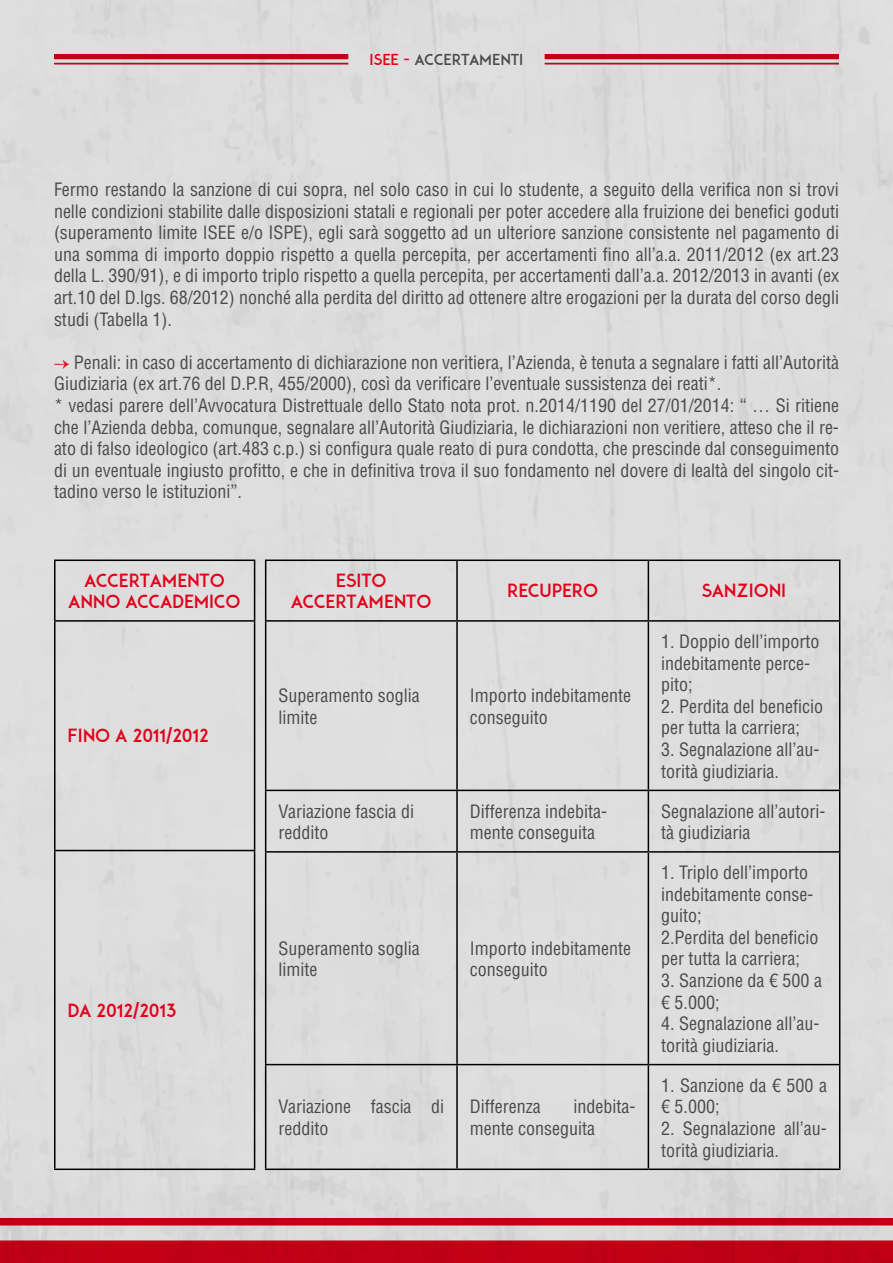
<style>
.page{position:relative;width:893px;height:1263px;background:#fff}
.page>*{position:absolute;margin:0;border:0;box-sizing:border-box;transform-origin:0 0}
.t1{font:condensed 18px/21.6px "Helvetica LT";color:#4b4b4d}
.t2{font:18px/21.6px "ADAM";color:#e2001a;text-align:center}
.t3{font:15px "ADAM";color:#4b4b4d}
.s1{color:#e2001a}
.s2{font-family:"Minion Pro";font-stretch:normal;color:#e2001a}
</style>
<div class="page">
<div style="left:0;top:0;width:893px;height:1240px;background:#ddd"></div>
<div style="left:0;top:1240px;width:893px;height:23px;background:#c00016"></div>
<div style="left:0;top:1218px;width:893px;height:7px;background:#bf0016"></div>
<div style="left:545px;top:54px;width:294px;height:5px;background:#c30016"></div>
<hr style="left:545px;top:63px;width:294px;height:2px;background:#e2001a">
<div style="left:54px;top:54px;width:294px;height:5px;background:#c40016"></div>
<hr style="left:54px;top:63px;width:294px;height:2px;background:#e2001a">
<hr style="left:54px;top:559px;width:201px;height:2px;background:#000">
<hr style="left:54px;top:561px;width:2px;height:59px;background:#000">
<hr style="left:254px;top:561px;width:1px;height:59px;background:#000">
<hr style="left:54px;top:620px;width:201px;height:2px;background:#000">
<hr style="left:54px;top:622px;width:2px;height:228px;background:#000">
<hr style="left:254px;top:622px;width:1px;height:228px;background:#000">
<hr style="left:54px;top:850px;width:201px;height:1px;background:#000">
<hr style="left:54px;top:851px;width:2px;height:317px;background:#000">
<hr style="left:254px;top:851px;width:1px;height:317px;background:#000">
<hr style="left:54px;top:1168px;width:201px;height:2px;background:#000">
<hr style="left:265px;top:559px;width:192px;height:2px;background:#000">
<hr style="left:265px;top:561px;width:1px;height:59px;background:#000">
<hr style="left:457px;top:559px;width:191px;height:2px;background:#000">
<hr style="left:456px;top:561px;width:2px;height:59px;background:#000">
<hr style="left:648px;top:559px;width:192px;height:2px;background:#000">
<hr style="left:648px;top:561px;width:1px;height:59px;background:#000">
<hr style="left:839px;top:561px;width:1px;height:59px;background:#000">
<hr style="left:265px;top:620px;width:192px;height:2px;background:#000">
<hr style="left:265px;top:622px;width:1px;height:168px;background:#000">
<hr style="left:457px;top:620px;width:191px;height:2px;background:#000">
<hr style="left:456px;top:622px;width:2px;height:168px;background:#000">
<hr style="left:648px;top:620px;width:192px;height:2px;background:#000">
<hr style="left:648px;top:622px;width:1px;height:168px;background:#000">
<hr style="left:839px;top:622px;width:1px;height:168px;background:#000">
<hr style="left:265px;top:790px;width:192px;height:1px;background:#000">
<hr style="left:265px;top:791px;width:1px;height:60px;background:#000">
<hr style="left:457px;top:790px;width:191px;height:1px;background:#000">
<hr style="left:456px;top:791px;width:2px;height:60px;background:#000">
<hr style="left:648px;top:790px;width:192px;height:1px;background:#000">
<hr style="left:648px;top:791px;width:1px;height:60px;background:#000">
<hr style="left:839px;top:791px;width:1px;height:60px;background:#000">
<hr style="left:265px;top:851px;width:192px;height:2px;background:#000">
<hr style="left:265px;top:853px;width:1px;height:211px;background:#000">
<hr style="left:457px;top:851px;width:191px;height:2px;background:#000">
<hr style="left:456px;top:853px;width:2px;height:211px;background:#000">
<hr style="left:648px;top:851px;width:192px;height:2px;background:#000">
<hr style="left:648px;top:853px;width:1px;height:211px;background:#000">
<hr style="left:839px;top:853px;width:1px;height:211px;background:#000">
<hr style="left:265px;top:1064px;width:192px;height:1px;background:#000">
<hr style="left:265px;top:1065px;width:1px;height:103px;background:#000">
<hr style="left:457px;top:1064px;width:191px;height:1px;background:#000">
<hr style="left:456px;top:1065px;width:2px;height:103px;background:#000">
<hr style="left:648px;top:1064px;width:192px;height:1px;background:#000">
<hr style="left:648px;top:1065px;width:1px;height:103px;background:#000">
<hr style="left:839px;top:1065px;width:1px;height:103px;background:#000">
<hr style="left:265px;top:1168px;width:192px;height:2px;background:#000">
<hr style="left:457px;top:1168px;width:191px;height:2px;background:#000">
<hr style="left:648px;top:1168px;width:192px;height:2px;background:#000">
<p class="t3" style="left:370px;top:51px;width:155px"><span class="s1">ISEE -</span> ACCERTAMENTI</p>
<p class="t1" style="left:54px;top:178px;width:787px;text-align:justify">Fermo restando la sanzione di cui sopra, nel solo caso in cui lo studente, a seguito della verifica non si trovi nelle condizioni stabilite dalle disposizioni statali e regionali per poter accedere alla fruizione dei benefici goduti (superamento limite ISEE e/o ISPE), egli sarà soggetto ad un ulteriore sanzione consistente nel pagamento di una somma di importo doppio rispetto a quella percepita, per accertamenti fino all’a.a. 2011/2012 (ex art.23 della L. 390/91), e di importo triplo rispetto a quella percepita, per accertamenti dall’a.a. 2012/2013 in avanti (ex art.10 del D.lgs. 68/2012) nonché alla perdita del diritto ad ottenere altre erogazioni per la durata del corso degli studi (Tabella 1).</p>
<p class="t1" style="left:54px;top:351px;width:786px"><span class="s2">→</span> Penali: in caso di accertamento di dichiarazione non veritiera, l’Azienda, è tenuta a segnalare i fatti all’Autorità Giudiziaria (ex art.76 del D.P.R, 455/2000), così da verificare l’eventuale sussistenza dei reati*.<br>* vedasi parere dell’Avvocatura Distrettuale dello Stato nota prot. n.2014/1190 del 27/01/2014: “ … Si ritiene che l’Azienda debba, comunque, segnalare all’Autorità Giudiziaria, le dichiarazioni non veritiere, atteso che il re&shy;ato di falso ideologico (art.483 c.p.) si configura quale reato di pura condotta, che prescinde dal conseguimento di un eventuale ingiusto profitto, e che in definitiva trova il suo fondamento nel dovere di lealtà del singolo cit&shy;tadino verso le istituzioni”.</p>
<p class="t2" style="left:69px;top:569px;width:174px">ACCERTAMENTO<br>ANNO ACCADEMICO</p>
<p class="t2" style="left:68px;top:725px;width:143px">FINO A 2011/2012</p>
<p class="t2" style="left:68px;top:999px;width:111px">DA 2012/2013</p>
<p class="t2" style="left:291px;top:569px;width:142px">ESITO<br>ACCERTAMENTO</p>
<p class="t2" style="left:507px;top:580px;width:93px">RECUPERO</p>
<p class="t2" style="left:702px;top:580px;width:86px">SANZIONI</p>
<p class="t1" style="left:278px;top:684px;width:143px">Superamento soglia limite</p>
<p class="t1" style="left:470px;top:684px;width:163px">Importo indebitamente conseguito</p>
<p class="t1" style="left:661px;top:630px;width:160px">1. Doppio dell’importo indebitamente perce&shy;pito;</p>
<p class="t1" style="left:661px;top:695px;width:163px">2. Perdita del beneficio per tutta la carriera;</p>
<p class="t1" style="left:661px;top:738px;width:160px">3. Segnalazione all’au&shy;torità giudiziaria.</p>
<p class="t1" style="left:278px;top:800px;width:137px">Variazione fascia di reddito</p>
<p class="t1" style="left:470px;top:800px;width:139px">Differenza indebita&shy;mente conseguita</p>
<p class="t1" style="left:661px;top:800px;width:166px">Segnalazione all’autori&shy;tà giudiziaria</p>
<p class="t1" style="left:278px;top:937px;width:143px">Superamento soglia limite</p>
<p class="t1" style="left:470px;top:937px;width:163px">Importo indebitamente conseguito</p>
<p class="t1" style="left:278px;top:1096px;width:167px">Variazione fascia di reddito</p>
<p class="t1" style="left:470px;top:1096px;width:72px">Differenza</p>
<p class="t1" style="left:470px;top:1096px;width:167px;text-indent:104px">indebita&shy;mente conseguita</p>
<p class="t1" style="left:661px;top:861px;width:159px">1. Triplo dell’importo indebitamente conse&shy;guito;<br>2.Perdita del beneficio per tutta la carriera;</p>
<p class="t1" style="left:661px;top:969px;width:162px">3. Sanzione da € 500 a € 5.000;</p>
<p class="t1" style="left:661px;top:1013px;width:160px">4. Segnalazione all’au&shy;torità giudiziaria.</p>
<p class="t1" style="left:661px;top:1074px;width:167px">1. Sanzione da € 500 a € 5.000;</p>
<p class="t1" style="left:661px;top:1117px;width:167px">2. Segnalazione all’au&shy;torità giudiziaria.</p>
</div>
